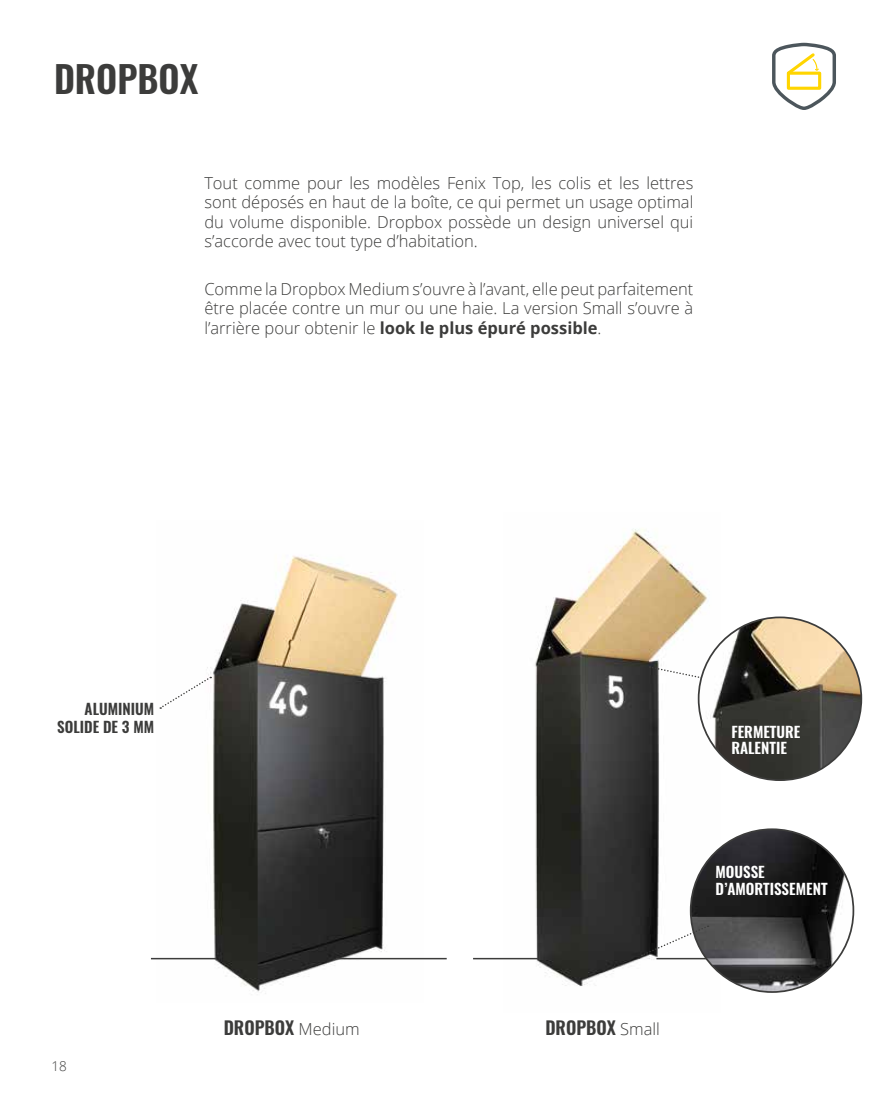
<style>
.page{position:relative;width:893px;height:1106px;background:#fff}
.page>*{position:absolute;margin:0;border:0;box-sizing:border-box;transform-origin:0 0}
.t1{font:600 36.75px "Oswald";color:#3c3c3b}
.t2{font:600 18px "Oswald";color:#3c3c3b}
.t3{font:300 16.5px/19.5px "Open Sans";color:#3c3c3b;text-align:justify}
.t4{font:600 15px/16.5px "Oswald";color:#fff}
.t5{font:600 15px/18px "Oswald";color:#3c3c3b;text-align:right}
.t6{font:300 13.5px "Open Sans";color:#3c3c3b}
.s1{font-weight:700}
.s2{font-family:"Open Sans";font-weight:300;font-size:16.5px}
</style>
<div class="page">
<img style="left:156px;top:556px;width:267px;height:438px">
<img style="left:503px;top:529px;width:217px;height:457px">
<hr style="left:656px;top:957px;width:66px;height:2px;background:#3c3c3b">
<svg style="left:650px;top:666px;width:55px;height:15px"></svg>
<img style="left:691px;top:829px;width:162px;height:163px;border-radius:81px">
<svg style="left:641px;top:925px;width:68px;height:31px"></svg>
<hr style="left:151px;top:957px;width:65px;height:2px;background:#3c3c3b">
<hr style="left:473px;top:957px;width:65px;height:2px;background:#3c3c3b">
<hr style="left:336px;top:957px;width:111px;height:2px;background:#3c3c3b">
<img style="left:699px;top:617px;width:162px;height:163px;border-radius:81px">
<svg style="left:772px;top:43px;width:64px;height:67px"></svg>
<div style="left:787px;top:72px;width:34px;height:18px;border:3px solid #ffd500"></div>
<svg style="left:159px;top:676px;width:52px;height:33px"></svg>
<h1 class="t1" style="left:54px;top:54px;width:146px">DROPBOX</h1>
<p class="t3" style="left:204px;top:172px;width:491px">Tout comme pour les modèles Fenix Top, les colis et les lettres sont déposés en haut de la boîte, ce qui permet un usage optimal du volume disponible. Dropbox possède un design universel qui s’accorde avec tout type d’habitation.</p>
<p class="t3" style="left:204px;top:278px;width:491px">Comme la Dropbox Medium s’ouvre à l’avant, elle peut parfaitement être placée contre un mur ou une haie. La version Small s’ouvre à l’arrière pour obtenir le <span class="s1">look le plus épuré possible</span>.</p>
<p class="t5" style="left:57px;top:700px;width:99px">ALUMINIUM<br>SOLIDE DE 3 MM</p>
<p class="t6" style="left:52px;top:1056px;width:17px">18</p>
<p class="t2" style="left:224px;top:1015px;width:138px">DROPBOX <span class="s2">Medium</span></p>
<p class="t2" style="left:545px;top:1015px;width:116px">DROPBOX <span class="s2">Small</span></p>
<p class="t4" style="left:731px;top:723px;width:71px">FERMETURE<br>RALENTIE</p>
<p class="t4" style="left:715px;top:864px;width:114px">MOUSSE<br>D’AMORTISSEMENT</p>
</div>
